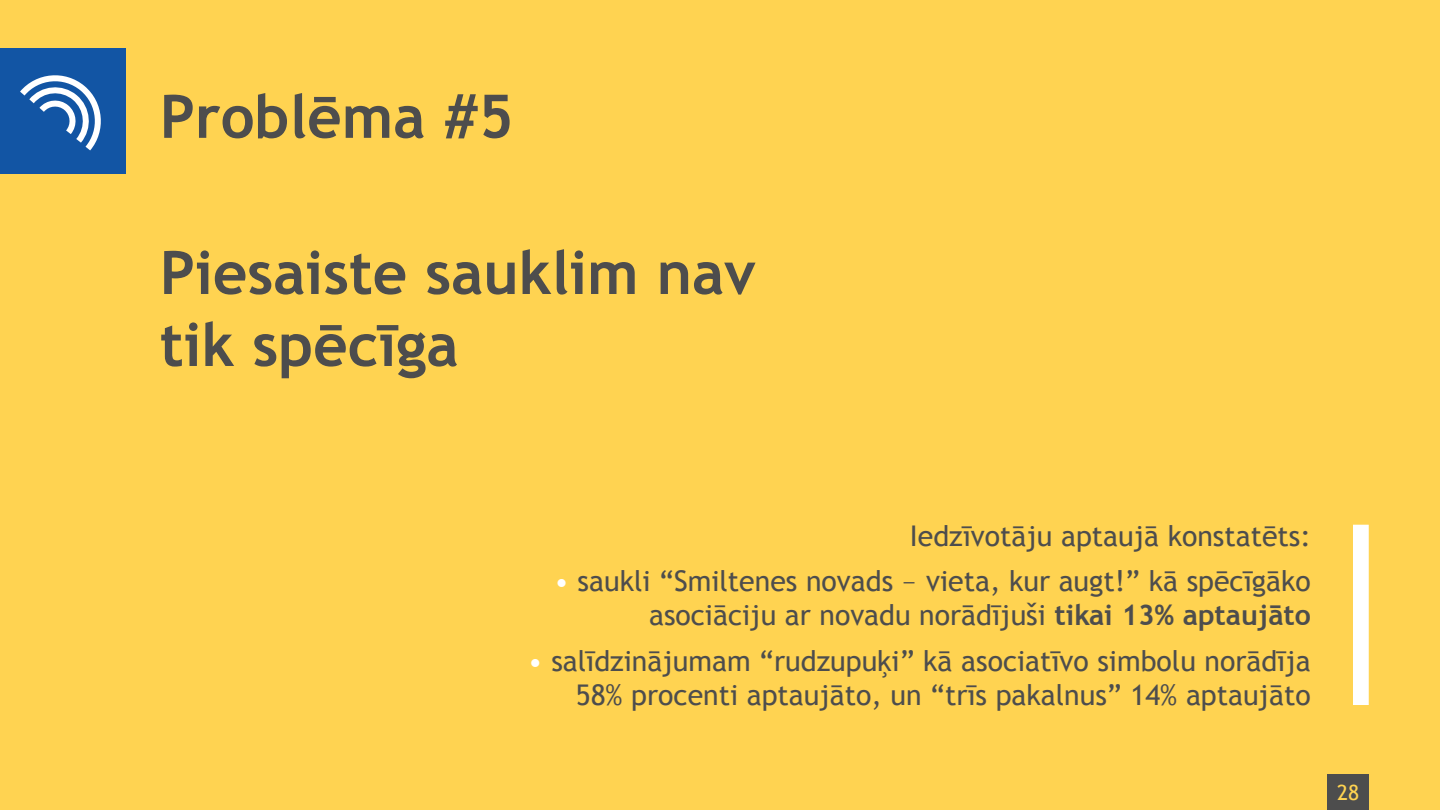
<style>
.page{position:relative;width:1440px;height:810px;background:#ffd351}
.page>*{position:absolute;margin:0;border:0;box-sizing:border-box;transform-origin:0 0}
.t1{font:700 60px/72px "Trebuchet MS";color:#4d4d4d}
.t2{font:28.5px/34.2px "Trebuchet MS";color:#4d4d4d;text-align:right}
.t3{font:21px "Trebuchet MS";color:#ffd351}
.s1{color:#fff}
.s2{font-weight:700}
</style>
<div class="page">
<div style="left:0;top:49px;width:125px;height:125px;background:#1255a4"></div>
<svg style="left:20px;top:75px;width:81px;height:76px"></svg>
<div style="left:1353px;top:525px;width:16px;height:180px;background:#fff"></div>
<div style="left:1328px;top:775px;width:41px;height:35px;background:#4d4d4d"></div>
<h1 class="t1" style="left:160px;top:81px;width:355px">Problēma #5</h1>
<h1 class="t1" style="left:160px;top:237px;width:597px">Piesaiste sauklim nav tik spēcīga</h1>
<p class="t2" style="left:910px;top:519px;width:402px">Iedzīvotāju aptaujā konstatēts:</p>
<p class="t2" style="left:554px;top:564px;width:758px"><span class="s1">•</span> saukli “Smiltenes novads – vieta, kur augt!” kā spēcīgāko asociāciju ar novadu norādījuši <span class="s2">tikai 13% aptaujāto</span></p>
<p class="t2" style="left:528px;top:644px;width:785px"><span class="s1">•</span> salīdzinājumam “rudzupuķi” kā asociatīvo simbolu norādīja<br>58% procenti aptaujāto, un “trīs pakalnus” 14% aptaujāto</p>
<p class="t3" style="left:1337px;top:780px;width:24px">28</p>
</div>
